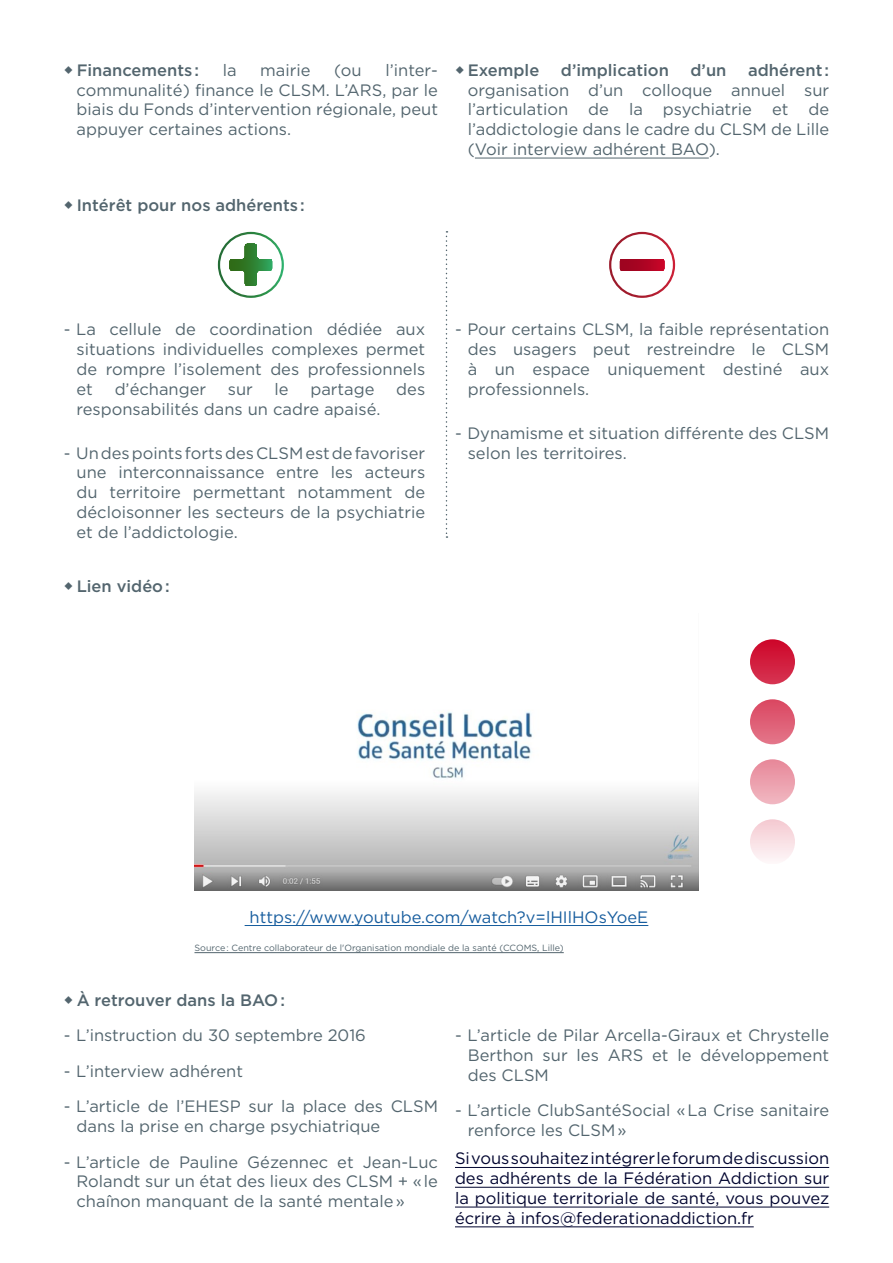
<style>
.page{position:relative;width:893px;height:1263px;background:#fff}
.page>*{position:absolute;margin:0;border:0;box-sizing:border-box;transform-origin:0 0}
.t1{font:16.5px/19.8px "Gotham";color:#53656e;text-align:justify}
.t2{font:16.5px/19.8px "Gotham";color:#00042f;text-align:justify}
.t3{font:500 16.5px "Gotham";color:#53656e}
.t4{font:16.5px "Gotham";color:#175d9e}
.t5{font:9px "Gotham";color:#53656e}
</style>
<div class="page">
<svg style="left:218px;top:232px;width:66px;height:66px"></svg>
<svg style="left:609px;top:232px;width:66px;height:66px"></svg>
<svg style="left:446px;top:231px;width:1px;height:307px"></svg>
<img style="left:194px;top:712px;width:504px;height:178px">
<img style="left:750px;top:639px;width:45px;height:222px">
<hr style="left:475px;top:158px;width:234px;height:1px;background:#53656e">
<hr style="left:245px;top:925px;width:403px;height:1px;background:#175d9e">
<hr style="left:194px;top:952px;width:370px;height:1px;background:#53656e">
<hr style="left:455px;top:1167px;width:374px;height:1px;background:#00042f">
<hr style="left:455px;top:1187px;width:374px;height:1px;background:#00042f">
<hr style="left:455px;top:1207px;width:374px;height:1px;background:#00042f">
<hr style="left:455px;top:1226px;width:299px;height:1px;background:#00042f">
<p class="t1" style="left:77px;top:60px;width:363px;text-indent:309px">l’inter&shy;communalité) finance le CLSM. L’ARS, par le biais du Fonds d’intervention régionale, peut appuyer certaines actions.</p>
<p class="t3" style="left:468px;top:61px;width:73px">Exemple</p>
<p class="t3" style="left:561px;top:61px;width:109px">d’implication</p>
<p class="t3" style="left:690px;top:61px;width:37px">d’un</p>
<p class="t3" style="left:748px;top:61px;width:83px">adhérent :</p>
<p class="t3" style="left:77px;top:61px;width:124px">Financements :</p>
<p class="t1" style="left:223px;top:60px;width:15px">la</p>
<p class="t1" style="left:260px;top:60px;width:52px">mairie</p>
<p class="t1" style="left:334px;top:60px;width:29px">(ou</p>
<p class="t1" style="left:468px;top:80px;width:363px">organisation d’un colloque annuel sur l’articulation de la psychiatrie et de l’addictologie dans le cadre du CLSM de Lille (Voir interview adhérent BAO).</p>
<p class="t3" style="left:77px;top:195px;width:230px">Intérêt pour nos adhérents :</p>
<p class="t1" style="left:77px;top:319px;width:350px;text-indent:-13px">- La cellule de coordination dédiée aux situations individuelles complexes permet de rompre l’isolement des professionnels et</p>
<p class="t1" style="left:115px;top:379px;width:93px">d’échanger</p>
<p class="t1" style="left:228px;top:379px;width:27px">sur</p>
<p class="t1" style="left:275px;top:379px;width:16px">le</p>
<p class="t1" style="left:310px;top:379px;width:66px">partage</p>
<p class="t1" style="left:396px;top:379px;width:30px">des</p>
<p class="t1" style="left:77px;top:399px;width:305px">responsabilités dans un cadre apaisé.</p>
<p class="t1" style="left:77px;top:443px;width:350px;text-indent:-13px">- Un des points forts des CLSM est de favoriser une interconnaissance entre les acteurs du territoire permettant notamment de décloisonner les secteurs de la psychiatrie et de l’addictologie.</p>
<p class="t3" style="left:77px;top:577px;width:95px">Lien vidéo:</p>
<p class="t1" style="left:468px;top:319px;width:363px;text-indent:-13px">- Pour certains CLSM, la faible représentation des usagers peut restreindre le CLSM à un espace uniquement destiné aux professionnels.</p>
<p class="t1" style="left:468px;top:423px;width:363px;text-indent:-13px">- Dynamisme et situation différente des CLSM selon les territoires.</p>
<p class="t4" style="left:250px;top:908px;width:400px">https://www.youtube.com/watch?v=lHIlHOsYoeE</p>
<p class="t5" style="left:194px;top:943px;width:371px">Source: Centre collaborateur de l'Organisation mondiale de la santé (CCOMS, Lille)</p>
<p class="t3" style="left:77px;top:990px;width:210px">À retrouver dans la BAO:</p>
<p class="t1" style="left:64px;top:1025px;width:304px">- L’instruction du 30 septembre 2016</p>
<p class="t1" style="left:64px;top:1061px;width:181px">- L’interview adhérent</p>
<p class="t1" style="left:77px;top:1096px;width:363px;text-indent:-13px">- L’article de l’EHESP sur la place des CLSM dans la prise en charge psychiatrique</p>
<p class="t1" style="left:77px;top:1151px;width:363px;text-indent:-13px">- L’article de Pauline Gézennec et Jean-Luc Rolandt sur un état des lieux des CLSM + «le chaînon manquant de la santé mentale»</p>
<p class="t1" style="left:468px;top:1025px;width:363px;text-indent:-13px">- L’article de Pilar Arcella-Giraux et Chrystelle Berthon sur les ARS et le développement des CLSM</p>
<p class="t1" style="left:468px;top:1100px;width:363px;text-indent:-13px">- L’article ClubSantéSocial «La Crise sanitaire renforce les CLSM»</p>
<p class="t2" style="left:455px;top:1148px;width:376px">Si vous souhaitez intégrer le forum de discussion des adhérents de la Fédération Addiction sur la politique territoriale de santé, vous pouvez écrire à infos@federationaddiction.fr</p>
</div>
